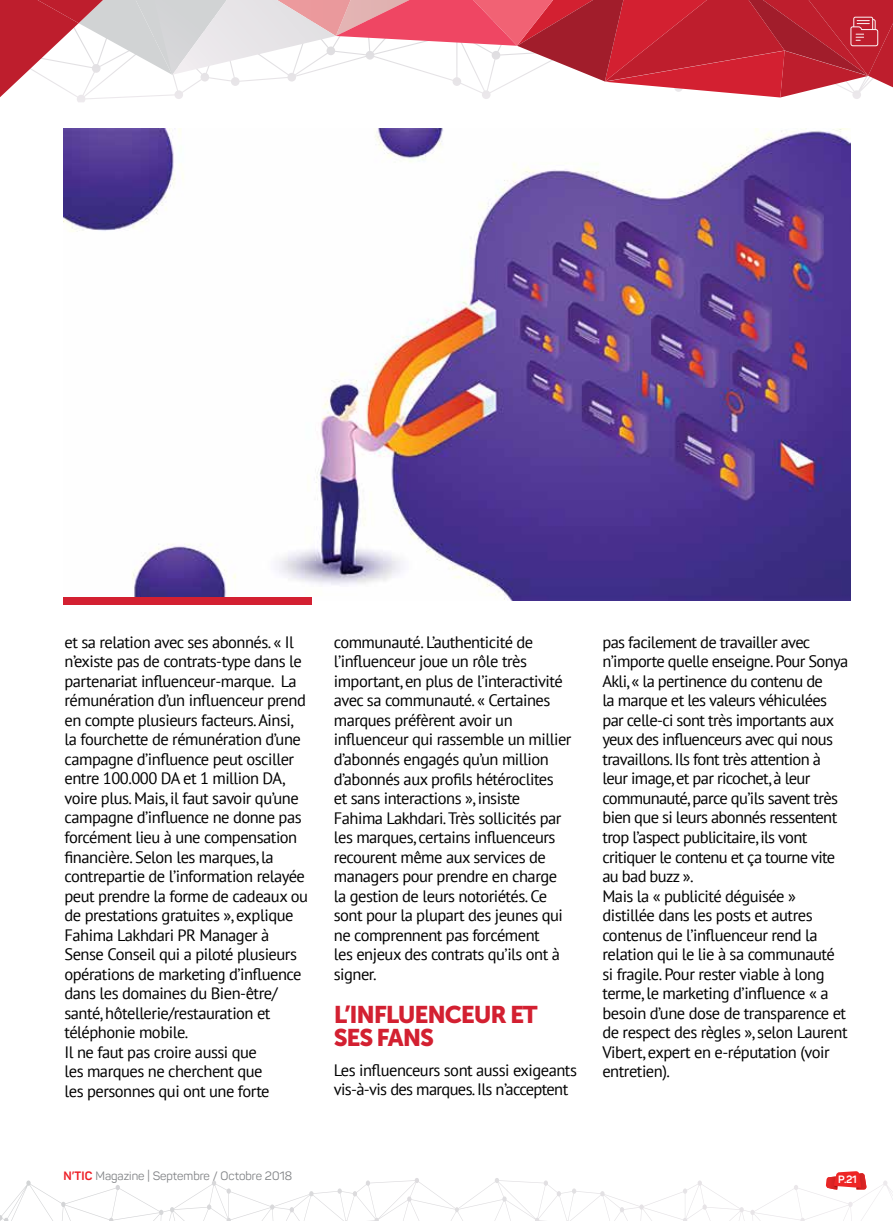
<style>
.page{position:relative;width:893px;height:1221px;background:#fff}
.page>*{position:absolute;margin:0;border:0;box-sizing:border-box;transform-origin:0 0}
.t1{font:24px/22.5px "Museo Sans 900";letter-spacing:-.05em;color:#d32031}
.t2{font:16.5px/19.5px "PT Sans";letter-spacing:-.03em;color:#000}
.t3{font:12px "Panton";color:#808285}
.t4{font:700 10.5px "Panton";color:#fff}
.s1{font-weight:700;color:#ed1c24}
</style>
<div class="page">
<svg style="left:0;top:1178px;width:496px;height:42px"></svg>
<svg style="left:826px;top:1171px;width:41px;height:18px"></svg>
<svg style="left:0;top:0;width:893px;height:97px"></svg>
<img style="left:64px;top:129px;width:786px;height:471px">
<div style="left:64px;top:597px;width:248px;height:7px;background:#d32031"></div>
<p class="t2" style="left:64px;top:632px;width:245px">et sa relation avec ses abonnés. « Il n’existe pas de contrats-type dans le partenariat influenceur-marque. La rémunération d’un influenceur prend en compte plusieurs facteurs. Ainsi, la fourchette de rémunération d’une campagne d’influence peut osciller entre 100.000 DA et 1 million DA, voire plus. Mais, il faut savoir qu’une campagne d’influence ne donne pas forcément lieu à une compensation financière. Selon les marques, la contrepartie de l’information relayée peut prendre la forme de cadeaux ou de prestations gratuites », explique Fahima Lakhdari PR Manager à Sense Conseil qui a piloté plusieurs opérations de marketing d’influence dans les domaines du Bien-être/ santé, hôtellerie/restauration et téléphonie mobile.<br>Il ne faut pas croire aussi que<br>les marques ne cherchent que<br>les personnes qui ont une forte</p>
<p class="t2" style="left:334px;top:632px;width:239px">communauté. L’authenticité de l’influenceur joue un rôle très important, en plus de l’interactivité avec sa communauté. « Certaines marques préfèrent avoir un influenceur qui rassemble un millier d’abonnés engagés qu’un million d’abonnés aux profils hétéroclites<br>et sans interactions », insiste<br>Fahima Lakhdari. Très sollicités par les marques, certains influenceurs recourent même aux services de managers pour prendre en charge la gestion de leurs notoriétés. Ce sont pour la plupart des jeunes qui ne comprennent pas forcément<br>les enjeux des contrats qu’ils ont à signer.</p>
<h1 class="t1" style="left:334px;top:1003px;width:205px">L’INFLUENCEUR ET<br>SES FANS</h1>
<p class="t2" style="left:334px;top:1059px;width:245px">Les influenceurs sont aussi exigeants vis-à-vis des marques. Ils n’acceptent</p>
<p class="t2" style="left:602px;top:632px;width:247px">pas facilement de travailler avec n’importe quelle enseigne. Pour Sonya Akli, « la pertinence du contenu de<br>la marque et les valeurs véhiculées par celle-ci sont très importants aux yeux des influenceurs avec qui nous travaillons. Ils font très attention à leur image, et par ricochet, à leur communauté, parce qu’ils savent très bien que si leurs abonnés ressentent trop l’aspect publicitaire, ils vont critiquer le contenu et ça tourne vite au bad buzz ».<br>Mais la « publicité déguisée » distillée dans les posts et autres contenus de l’influenceur rend la relation qui le lie à sa communauté si fragile. Pour rester viable à long terme, le marketing d’influence « a besoin d’une dose de transparence et de respect des règles », selon Laurent Vibert, expert en e-réputation (voir entretien).</p>
<p class="t3" style="left:63px;top:1168px;width:230px"><span class="s1">N’TIC</span> Magazine | Septembre / Octobre 2018</p>
<p class="t4" style="left:838px;top:1172px;width:20px">P.21</p>
</div>
